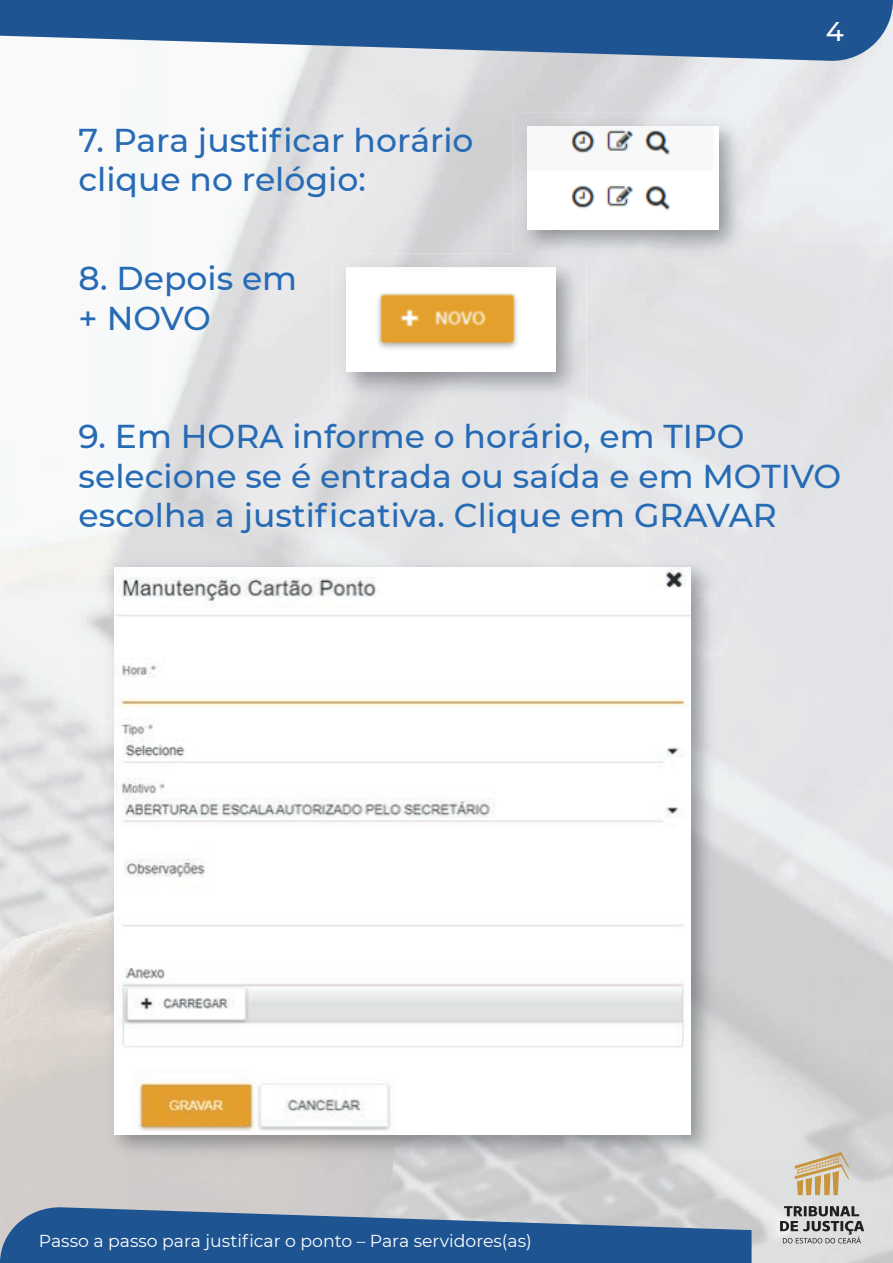
<style>
.page{position:relative;width:893px;height:1263px;background:#fff}
.page>*{position:absolute;margin:0;border:0;box-sizing:border-box;transform-origin:0 0}
.t1{font:500 33px/39.6px "Montserrat";color:#276bb5}
.t2{font:500 27px "Montserrat";color:#fff}
.t3{font:17.25px "Montserrat";color:#fff}
</style>
<div class="page">
<svg style="left:795px;top:1152px;width:54px;height:43px;background:#d2be9a"></svg>
<svg style="left:780px;top:1206px;width:84px;height:37px;background:#a2a2a2"></svg>
<svg style="left:0;top:0;width:893px;height:62px;background:#4c76a5"></svg>
<svg style="left:0;top:1206px;width:752px;height:57px;background:#456f9e"></svg>
<img style="left:513px;top:112px;width:236px;height:149px">
<img style="left:528px;top:126px;width:190px;height:104px">
<img style="left:513px;top:254px;width:73px;height:7px">
<img style="left:347px;top:268px;width:208px;height:104px">
<img style="left:115px;top:567px;width:576px;height:568px">
<p class="t1" style="left:79px;top:119px;width:396px">7. Para justificar horário clique no relógio:</p>
<p class="t1" style="left:79px;top:257px;width:220px">8. Depois em + NOVO</p>
<p class="t2" style="left:826px;top:13px;width:20px">4</p>
<p class="t1" style="left:79px;top:415px;width:764px">9. Em HORA informe o horário, em TIPO selecione se é entrada ou saída e em MOTIVO escolha a justificativa. Clique em GRAVAR</p>
<p class="t3" style="left:39px;top:1229px;width:494px">Passo a passo para justificar o ponto – Para servidores(as)</p>
</div>
